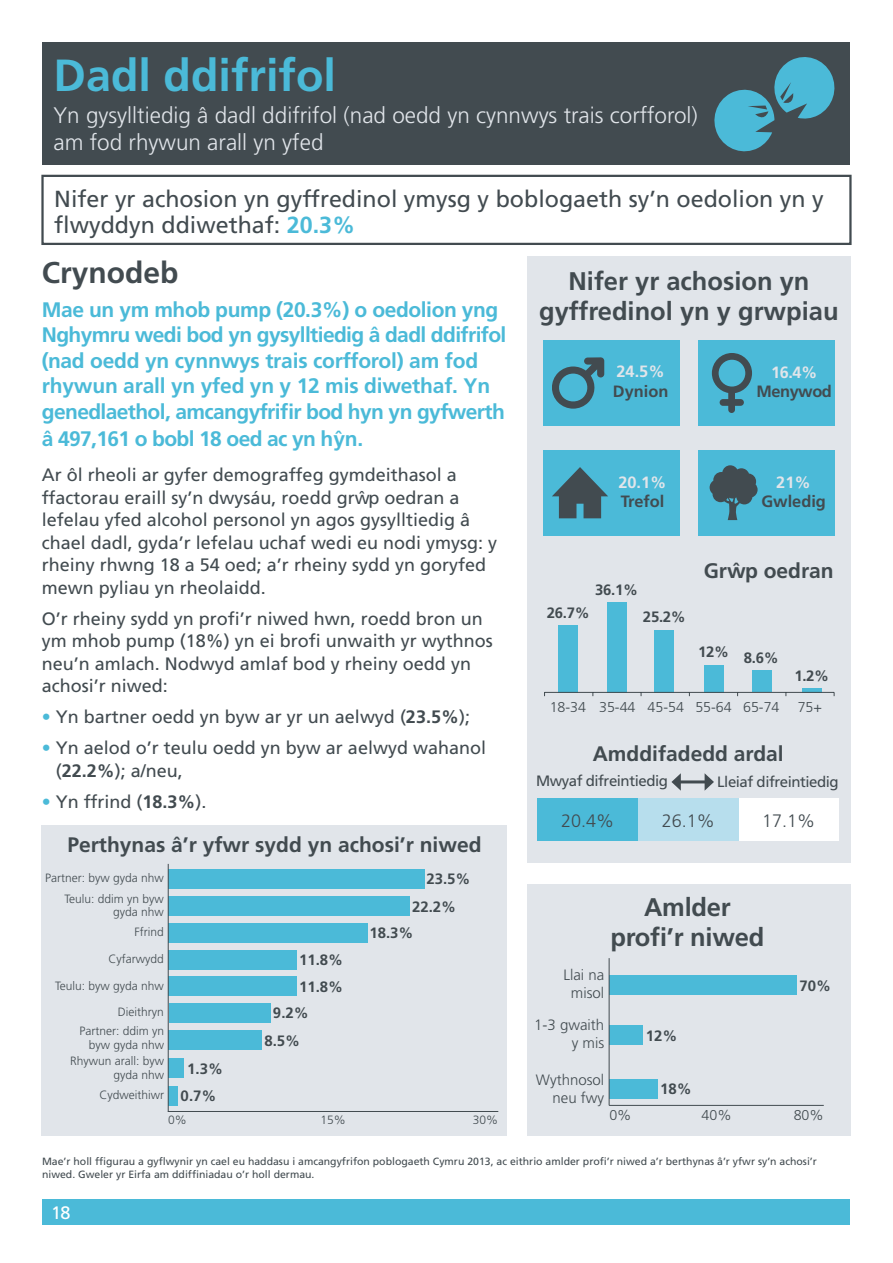
<style>
.page{position:relative;width:893px;height:1263px;background:#fff}
.page>*{position:absolute;margin:0;border:0;box-sizing:border-box;transform-origin:0 0}
.t1{font:700 45px "Frutiger";color:#4bbad8}
.t2{font:700 30px "Frutiger";color:#424b50}
.t3{font:700 25.5px/30.6px "Frutiger";color:#424b50;text-align:center}
.t4{font:23.25px/26.2px "Frutiger";color:#424b50}
.t5{font:300 22.5px/27px "Frutiger";color:#e1e5ea}
.t6{font:700 21px/25.8px "Frutiger";letter-spacing:-.03em;color:#4bbad8}
.t7{font:700 21px "Frutiger";color:#424b50}
.t8{font:18px/22.5px "Frutiger";color:#424b50}
.t9{font:300 18px "Frutiger";color:#424b50}
.t10{font:18px "Frutiger";color:#fff}
.t11{font:700 16.35px "Frutiger";color:#424b50}
.t12{font:700 16.35px "Frutiger";color:#e1e5ea}
.t13{font:700 16.35px "Frutiger";letter-spacing:-.03em;color:#424b50}
.t14{font:700 15px/27.6px "Frutiger";color:#424b50;text-align:center}
.t15{font:300 15px/18px "Frutiger";color:#424b50;text-align:right}
.t16{font:15px "Frutiger";letter-spacing:-.03em;color:#424b50}
.t17{font:300 14.25px "Frutiger";color:#424b50}
.t18{font:300 12px/13.5px "Frutiger";color:#424b50;text-align:right}
.t19{font:10.5px/12.6px "Frutiger";color:#424b50}
.s1{font-weight:700;color:#4bbad8}
.s2{color:#4bbad8}
.s3{font-weight:700}
</style>
<div class="page">
<div style="left:43px;top:1199px;width:807px;height:26px;background:#4bbad8"></div>
<div style="left:527px;top:256px;width:323px;height:607px;background:#e1e5ea"></div>
<div style="left:43px;top:43px;width:807px;height:122px;background:#424b50"></div>
<div style="left:698px;top:340px;width:137px;height:86px;background:#4bbad8"></div>
<div style="left:543px;top:340px;width:137px;height:86px;background:#4bbad8"></div>
<svg style="left:712px;top:353px;width:40px;height:60px"></svg>
<svg style="left:552px;top:357px;width:52px;height:52px"></svg>
<div style="left:699px;top:450px;width:136px;height:85px;background:#4bbad8"></div>
<div style="left:543px;top:450px;width:137px;height:85px;background:#4bbad8"></div>
<svg style="left:552px;top:467px;width:56px;height:51px"></svg>
<svg style="left:710px;top:465px;width:48px;height:55px"></svg>
<svg style="left:714px;top:57px;width:121px;height:95px"></svg>
<div style="left:559px;top:625px;width:19px;height:68px;background:#4bbad8"></div>
<div style="left:607px;top:602px;width:19px;height:91px;background:#4bbad8"></div>
<div style="left:655px;top:630px;width:19px;height:63px;background:#4bbad8"></div>
<div style="left:704px;top:665px;width:20px;height:28px;background:#4bbad8"></div>
<div style="left:752px;top:671px;width:20px;height:21px;background:#4bbad8"></div>
<svg style="left:802px;top:688px;width:20px;height:4px"></svg>
<hr style="left:544px;top:692px;width:290px;height:1px;background:#424b50">
<div style="left:42px;top:826px;width:465px;height:310px;background:#e1e5ea"></div>
<div style="left:169px;top:923px;width:199px;height:19px;background:#4bbad8"></div>
<div style="left:169px;top:869px;width:256px;height:20px;background:#4bbad8"></div>
<div style="left:169px;top:896px;width:241px;height:20px;background:#4bbad8"></div>
<div style="left:169px;top:950px;width:128px;height:19px;background:#4bbad8"></div>
<div style="left:169px;top:976px;width:128px;height:20px;background:#4bbad8"></div>
<div style="left:169px;top:1003px;width:101px;height:19px;background:#4bbad8"></div>
<div style="left:168px;top:1030px;width:94px;height:20px;background:#4bbad8"></div>
<div style="left:169px;top:1058px;width:15px;height:20px;background:#4bbad8"></div>
<div style="left:168px;top:1086px;width:10px;height:19px;background:#4bbad8"></div>
<hr style="left:168px;top:864px;width:1px;height:248px;background:#424b50">
<hr style="left:168px;top:1111px;width:330px;height:1px;background:#424b50">
<div style="left:527px;top:884px;width:323px;height:252px;background:#e1e5ea"></div>
<div style="left:609px;top:975px;width:187px;height:20px;background:#4bbad8"></div>
<div style="left:609px;top:1025px;width:33px;height:20px;background:#4bbad8"></div>
<div style="left:609px;top:1079px;width:49px;height:19px;background:#4bbad8"></div>
<hr style="left:609px;top:1105px;width:215px;height:1px;background:#424b50">
<hr style="left:609px;top:958px;width:1px;height:147px;background:#424b50">
<div style="left:537px;top:798px;width:101px;height:43px;background:#4bbad8"></div>
<div style="left:738px;top:798px;width:101px;height:43px;background:#fff"></div>
<div style="left:638px;top:798px;width:100px;height:43px;background:#b7deed"></div>
<hr style="left:678px;top:780px;width:29px;height:3px;background:#424b50">
<svg style="left:671px;top:773px;width:10px;height:18px"></svg>
<svg style="left:705px;top:773px;width:9px;height:17px"></svg>
<div style="left:41px;top:175px;width:811px;height:70px;border:2px solid #424b50"></div>
<h1 class="t1" style="left:54px;top:48px;width:284px">Dadl ddifrifol</h1>
<p class="t5" style="left:54px;top:102px;width:646px">Yn gysylltiedig â dadl ddifrifol (nad oedd yn cynnwys trais corfforol) am fod rhywun arall yn yfed</p>
<p class="t4" style="left:54px;top:185px;width:771px">Nifer yr achosion yn gyffredinol ymysg y boblogaeth sy’n oedolion yn y flwyddyn ddiwethaf: <span class="s1">20.3%</span></p>
<h2 class="t2" style="left:42px;top:255px;width:138px">Crynodeb</h2>
<p class="t6" style="left:42px;top:296px;width:466px">Mae un ym mhob pump (20.3%) o oedolion yng Nghymru wedi bod yn gysylltiedig â dadl ddifrifol (nad oedd yn cynnwys trais corfforol) am fod rhywun arall yn yfed yn y 12 mis diwethaf. Yn genedlaethol, amcangyfrifir bod hyn yn gyfwerth â 497,161 o bobl 18 oed ac yn hyˆ n.</p>
<p class="t8" style="left:42px;top:463px;width:457px">Ar ôl rheoli ar gyfer demograffeg gymdeithasol a ffactorau eraill sy’n dwysáu, roedd grwˆ p oedran a lefelau yfed alcohol personol yn agos gysylltiedig â chael dadl, gyda’r lefelau uchaf wedi eu nodi ymysg: y rheiny rhwng 18 a 54 oed; a’r rheiny sydd yn goryfed mewn pyliau yn rheolaidd.</p>
<p class="t8" style="left:42px;top:607px;width:453px">O’r rheiny sydd yn profi’r niwed hwn, roedd bron un ym mhob pump (18%) yn ei brofi unwaith yr wythnos neu’n amlach. Nodwyd amlaf bod y rheiny oedd yn achosi’r niwed:</p>
<p class="t8" style="left:42px;top:705px;width:430px"><span class="s2">•</span> Yn bartner oedd yn byw ar yr un aelwyd (<span class="s3">23.5%</span>);</p>
<p class="t8" style="left:56px;top:736px;width:432px;text-indent:-14px"><span class="s2">•</span> Yn aelod o’r teulu oedd yn byw ar aelwyd wahanol (<span class="s3">22.2%</span>); a/neu,</p>
<p class="t8" style="left:42px;top:790px;width:166px"><span class="s2">•</span> Yn ffrind (<span class="s3">18.3%</span>).</p>
<p class="t7" style="left:67px;top:833px;width:416px">Perthynas â’r yfwr sydd yn achosi’r niwed</p>
<p class="t14" style="left:426px;top:865px;width:46px">23.5%</p>
<p class="t14" style="left:412px;top:892px;width:46px">22.2%</p>
<p class="t14" style="left:369px;top:919px;width:46px">18.3%</p>
<p class="t14" style="left:299px;top:946px;width:46px">11.8%</p>
<p class="t14" style="left:299px;top:973px;width:46px">11.8%</p>
<p class="t14" style="left:273px;top:999px;width:37px">9.2%</p>
<p class="t14" style="left:264px;top:1027px;width:37px">8.5%</p>
<p class="t14" style="left:181px;top:1054px;width:44px">1.3%<br>0.7%</p>
<p class="t18" style="left:45px;top:867px;width:120px;line-height:21px">Partner: byw gyda nhw<br>Teulu: ddim yn byw</p>
<p class="t18" style="left:113px;top:905px;width:52px">gyda nhw</p>
<p class="t18" style="left:134px;top:925px;width:31px">Ffrind</p>
<p class="t18" style="left:108px;top:952px;width:57px">Cyfarwydd</p>
<p class="t18" style="left:55px;top:979px;width:110px">Teulu: byw gyda nhw</p>
<p class="t18" style="left:118px;top:1005px;width:47px">Dieithryn</p>
<p class="t18" style="left:79px;top:1024px;width:86px">Partner: ddim yn byw gyda nhw</p>
<p class="t18" style="left:70px;top:1054px;width:96px">Rhywun arall: byw gyda nhw</p>
<p class="t18" style="left:99px;top:1088px;width:66px">Cydweithiwr</p>
<p class="t18" style="left:168px;top:1113px;width:20px">0%</p>
<p class="t18" style="left:321px;top:1113px;width:27px">15%</p>
<p class="t18" style="left:473px;top:1113px;width:27px">30%</p>
<h3 class="t3" style="left:539px;top:265px;width:301px">Nifer yr achosion yn gyffredinol yn y grwpiau</h3>
<p class="t12" style="left:616px;top:362px;width:50px">24.5%</p>
<p class="t11" style="left:613px;top:381px;width:57px">Dynion</p>
<p class="t12" style="left:771px;top:363px;width:48px">16.4%</p>
<p class="t13" style="left:757px;top:382px;width:77px">Menywod</p>
<p class="t12" style="left:618px;top:473px;width:50px">20.1%</p>
<p class="t11" style="left:621px;top:492px;width:45px">Trefol</p>
<p class="t12" style="left:776px;top:473px;width:36px">21%</p>
<p class="t11" style="left:761px;top:492px;width:66px">Gwledig</p>
<p class="t14" style="left:595px;top:576px;width:44px">36.1%</p>
<p class="t14" style="left:547px;top:599px;width:44px">26.7%</p>
<p class="t14" style="left:643px;top:603px;width:44px">25.2%</p>
<p class="t7" style="left:704px;top:558px;width:132px">Grwˆ p oedran</p>
<p class="t14" style="left:698px;top:644px;width:82px">12% 8.6%</p>
<p class="t14" style="left:794px;top:662px;width:36px">1.2%</p>
<p class="t17" style="left:550px;top:699px;width:231px">18-34 35-44 45-54 55-64 65-74</p>
<p class="t17" style="left:798px;top:699px;width:26px">75+</p>
<p class="t7" style="left:593px;top:741px;width:192px">Amddifadedd ardal</p>
<p class="t16" style="left:536px;top:772px;width:133px">Mwyaf difreintiedig</p>
<p class="t16" style="left:717px;top:773px;width:123px">Lleiaf difreintiedig</p>
<p class="t9" style="left:561px;top:810px;width:55px">20.4%</p>
<p class="t9" style="left:662px;top:810px;width:55px">26.1%</p>
<p class="t9" style="left:762px;top:810px;width:55px">17.1%</p>
<p class="t15" style="left:563px;top:966px;width:42px;text-align:center">Llai na misol</p>
<p class="t15" style="left:534px;top:1016px;width:72px">1-3 gwaith y mis</p>
<p class="t15" style="left:536px;top:1071px;width:70px">Wythnosol neu fwy</p>
<h3 class="t3" style="left:610px;top:891px;width:156px">Amlder profi’r niwed</h3>
<p class="t14" style="left:646px;top:1021px;width:33px">12%</p>
<p class="t14" style="left:660px;top:1075px;width:33px">18%</p>
<p class="t14" style="left:799px;top:971px;width:33px">70%</p>
<p class="t17" style="left:609px;top:1107px;width:24px">0%</p>
<p class="t17" style="left:701px;top:1107px;width:32px">40%</p>
<p class="t17" style="left:794px;top:1107px;width:32px">80%</p>
<p class="t19" style="left:42px;top:1155px;width:776px">Mae’r holl ffigurau a gyflwynir yn cael eu haddasu i amcangyfrifon poblogaeth Cymru 2013, ac eithrio amlder profi’r niwed a’r berthynas â’r yfwr sy’n achosi’r niwed. Gweler yr Eirfa am ddiffiniadau o’r holl dermau.</p>
<p class="t10" style="left:51px;top:1202px;width:21px">18</p>
</div>
